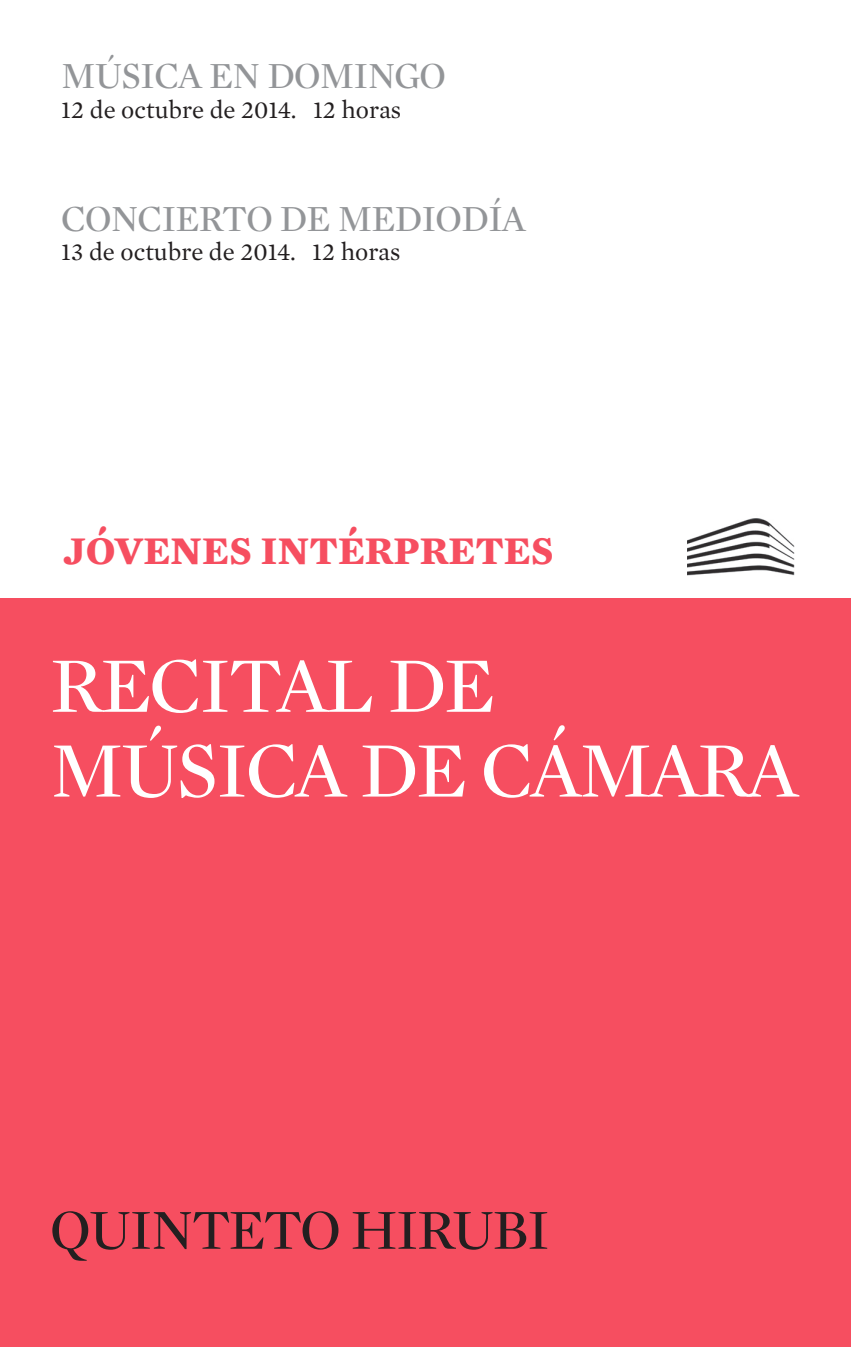
<style>
.page{position:relative;width:851px;height:1347px;background:#fff}
.page>*{position:absolute;margin:0;border:0;box-sizing:border-box;transform-origin:0 0}
.t1{font:80px "Mercury Display";letter-spacing:-.03em;color:#fff}
.t2{font:57.5px "Mercury Display";letter-spacing:-.03em;color:#231f20}
.t3{font:700 40px "Mercury Text G1";color:#f64e60}
.t4{font:37.5px "Mercury Display";letter-spacing:-.02em;color:#939598}
.t5{font:25px "Mercury Text G1";color:#231f20}
</style>
<div class="page">
<div style="left:0;top:599px;width:850px;height:747px;background:#f64e60"></div>
<img style="left:687px;top:518px;width:107px;height:58px">
<p class="t4" style="left:61px;top:50px;width:386px">MÚSICA EN DOMINGO</p>
<p class="t5" style="left:61px;top:94px;width:341px">12 de octubre de 2014. 12 horas</p>
<p class="t4" style="left:61px;top:193px;width:466px">CONCIERTO DE MEDIODÍA</p>
<p class="t5" style="left:61px;top:236px;width:340px">13 de octubre de 2014. 12 horas</p>
<p class="t3" style="left:63px;top:525px;width:492px">JÓVENES INTÉRPRETES</p>
<p class="t1" style="left:50px;top:630px;width:446px">RECITAL DE</p>
<p class="t1" style="left:50px;top:714px;width:749px">MÚSICA DE CÁMARA</p>
<p class="t2" style="left:50px;top:1189px;width:501px">QUINTETO HIRUBI</p>
</div>
